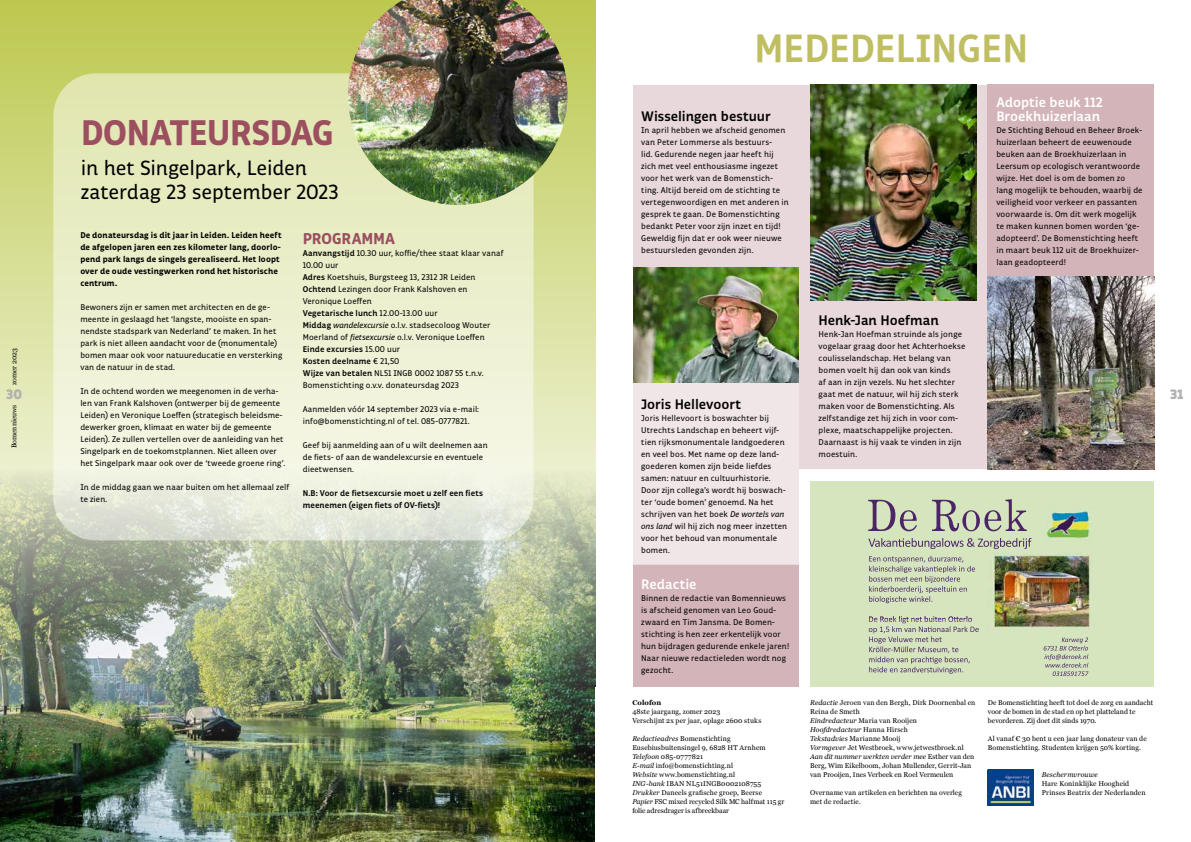
<style>
.page{position:relative;width:1191px;height:842px;background:#fff}
.page>*{position:absolute;margin:0;border:0;box-sizing:border-box;transform-origin:0 0}
.t1{font:700 40.2px "Respublika FY";letter-spacing:-.01em;color:#c0be63}
.t2{font:800 36.3px "Respublika FY";letter-spacing:-.025em;color:#9b4f5f}
.t3{font:21px/24px "Respublika FY";letter-spacing:-.005em;color:#000}
.t4{font:800 16px "Respublika FY";letter-spacing:-.005em;color:#9b4f5f}
.t5{font:700 14px "Respublika FY";color:#000}
.t6{font:700 14px/14px "Respublika FY";color:#fff}
.t7{font:900 14px "Respublika FY";color:#b3b2b2}
.t8{font:8.5px/12px "Respublika FY";letter-spacing:.01em;color:#000}
.t9{font:800 8.5px/12px "Respublika FY";letter-spacing:.015em;color:#000}
.t10{font:700 8.5px/12px "Respublika FY";letter-spacing:.01em;color:#000}
.t11{font:7px/9px "Georgia";letter-spacing:.01em;color:#000}
.t12{font:italic 7px "Georgia";letter-spacing:.015em;color:#000}
.t13{font:700 7px "Georgia";letter-spacing:.01em;color:#000}
.s1{font-weight:700}
.s2{font-style:italic}
</style>
<div class="page">
<div style="left:633px;top:85px;width:520px;height:590px;background:#e9d8db"></div>
<div style="left:798px;top:469px;width:355px;height:218px;background:#fff"></div>
<div style="left:810px;top:481px;width:343px;height:206px;background:#d6e5be"></div>
<div style="left:633px;top:383px;width:165px;height:181px;background:#f0e5e7"></div>
<div style="left:987px;top:85px;width:167px;height:192px;background:#d3b4b8"></div>
<div style="left:633px;top:565px;width:165px;height:122px;background:#d3b4b8"></div>
<svg style="left:0;top:0;width:595px;height:469px;background:#cfd780"></svg>
<img style="left:0;top:469px;width:595px;height:373px">
<img style="left:988px;top:769px;width:45px;height:37px">
<img style="left:868px;top:499px;width:224px;height:177px">
<svg style="left:53px;top:73px;width:480px;height:467px;background:#eaeecf"></svg>
<img style="left:348px;top:0;width:219px;height:205px">
<img style="left:633px;top:268px;width:165px;height:114px">
<img style="left:810px;top:85px;width:166px;height:216px">
<img style="left:988px;top:277px;width:166px;height:192px">
<h1 class="t1" style="left:754px;top:24px;width:276px">MEDEDELINGEN</h1>
<h3 class="t6" style="left:996px;top:96px;width:108px">Adoptie beuk 112<br>Broekhuizerlaan</h3>
<p class="t8" style="left:996px;top:124px;width:148px">De Stichting Behoud en Beheer Broek&shy;huizerlaan beheert de eeuwenoude beuken aan de Broekhuizerlaan in Leersum op ecologisch verantwoorde wijze. Het doel is om de bomen zo lang mogelijk te behouden, waarbij de veiligheid voor verkeer en passanten voorwaarde is. Om dit werk mogelijk te maken kunnen bomen worden ‘ge&shy;adopteerd’. De Bomenstichting heeft in maart beuk 112 uit de Broekhuizer&shy;laan geadopteerd!</p>
<h3 class="t5" style="left:641px;top:108px;width:131px">Wisselingen bestuur</h3>
<p class="t8" style="left:641px;top:124px;width:149px">In april hebben we afscheid genomen van Peter Lommerse als bestuurs-<br>lid. Gedurende negen jaar heeft hij zich met veel enthousiasme ingezet voor het werk van de Bomenstich&shy;ting. Altijd bereid om de stichting te vertegenwoordigen en met anderen in gesprek te gaan. De Bomenstichting bedankt Peter voor zijn inzet en tijd!<br>Geweldig fijn dat er ook weer nieuwe bestuursleden gevonden zijn.</p>
<h2 class="t2" style="left:81px;top:110px;width:254px">DONATEURSDAG</h2>
<h3 class="t3" style="left:81px;top:157px;width:259px">in het Singelpark, Leiden zaterdag 23 september 2023</h3>
<p class="t9" style="left:80px;top:229px;width:203px">De donateursdag is dit jaar in Leiden. Leiden heeft de afgelopen jaren een zes kilometer lang, doorlo&shy;pend park langs de singels gerealiseerd. Het loopt over de oude vestingwerken rond het historische centrum.</p>
<p class="t8" style="left:80px;top:301px;width:203px">Bewoners zijn er samen met architecten en de ge&shy;meente in geslaagd het ‘langste, mooiste en span&shy;nendste stadspark van Nederland’ te maken. In het park is niet alleen aandacht voor de (monumentale) bomen maar ook voor natuureducatie en versterking van de natuur in de stad.</p>
<p class="t8" style="left:80px;top:385px;width:206px">In de ochtend worden we meegenomen in de verha&shy;len van Frank Kalshoven (ontwerper bij de gemeente Leiden) en Veronique Loeffen (strategisch beleidsme&shy;dewerker groen, klimaat en water bij de gemeente Leiden). Ze zullen vertellen over de aanleiding van het Singelpark en de toekomstplannen. Niet alleen over het Singelpark maar ook over de ‘tweede groene ring’.</p>
<p class="t8" style="left:80px;top:481px;width:210px">In de middag gaan we naar buiten om het allemaal zelf te zien.</p>
<h3 class="t4" style="left:303px;top:228px;width:94px">PROGRAMMA</h3>
<p class="t8" style="left:303px;top:247px;width:202px"><span class="s1">Aanvangstijd</span> 10.30 uur, koffie/thee staat klaar vanaf 10.00 uur<br><span class="s1">Adres</span> Koetshuis, Burgsteeg 13, 2312 JR Leiden <span class="s1">Ochtend</span> Lezingen door Frank Kalshoven en Veronique Loeffen<br><span class="s1">Vegetarische lunch</span> 12.00-13.00 uur<br><span class="s1">Middag</span> <span class="s2">wandelexcursie</span> o.l.v. stadsecoloog Wouter Moerland of <span class="s2">fietsexcursie</span> o.l.v. Veronique Loeffen <span class="s1">Einde excursies</span> 15.00 uur<br><span class="s1">Kosten deelname</span> € 21,50<br><span class="s1">Wijze van betalen</span> NL51 INGB 0002 1087 55 t.n.v.<br>Bomenstichting o.v.v. donateursdag 2023</p>
<p class="t8" style="left:303px;top:403px;width:178px">Aanmelden vóór 14 september 2023 via e-mail: info@bomenstichting.nl of tel. 085-0777821.</p>
<p class="t8" style="left:303px;top:439px;width:186px">Geef bij aanmelding aan of u wilt deelnemen aan de fiets- of aan de wandelexcursie en eventuele dieetwensen.</p>
<p class="t10" style="left:303px;top:487px;width:182px">N.B: Voor de fietsexcursie moet u zelf een fiets meenemen (eigen fiets of OV-fiets)!</p>
<h3 class="t5" style="left:818px;top:312px;width:122px">Henk-Jan Hoefman</h3>
<p class="t8" style="left:818px;top:328px;width:148px">Henk-Jan Hoefman struinde als jonge vogelaar graag door het Achterhoekse coulisselandschap. Het belang van bomen voelt hij dan ook van kinds<br>af aan in zijn vezels. Nu het slechter gaat met de natuur, wil hij zich sterk maken voor de Bomenstichting. Als zelfstandige zet hij zich in voor com&shy;plexe, maatschappelijke projecten.<br>Daarnaast is hij vaak te vinden in zijn moestuin.</p>
<p class="t11" style="left:9px;top:385px;width:38px;rotate:-90deg">zomer 2023</p>
<h3 class="t7" style="left:6px;top:385px;width:17px">30</h3>
<h3 class="t7" style="left:1170px;top:385px;width:15px">31</h3>
<p class="t11" style="left:9px;top:448px;width:45px;rotate:-90deg">Bomennieuws</p>
<h3 class="t5" style="left:641px;top:396px;width:102px">Joris Hellevoort</h3>
<p class="t8" style="left:641px;top:412px;width:148px">Joris Hellevoort is boswachter bij Utrechts Landschap en beheert vijf&shy;tien rijksmonumentale landgoederen en veel bos. Met name op deze land&shy;goederen komen zijn beide liefdes samen: natuur en cultuurhistorie.<br>Door zijn collega’s wordt hij boswach&shy;ter ‘oude bomen’ genoemd. Na het schrijven van het boek <span class="s2">De wortels van ons land</span> wil hij zich nog meer inzetten voor het behoud van monumentale bomen.</p>
<h3 class="t6" style="left:641px;top:578px;width:57px">Redactie</h3>
<p class="t8" style="left:641px;top:592px;width:150px">Binnen de redactie van Bomennieuws is afscheid genomen van Leo Goud&shy;zwaard en Tim Jansma. De Bomen&shy;stichting is hen zeer erkentelijk voor hun bijdragen gedurende enkele jaren!<br>Naar nieuwe redactieleden wordt nog gezocht.</p>
<p class="t13" style="left:632px;top:698px;width:30px">Colofon</p>
<p class="t11" style="left:632px;top:707px;width:130px">48ste jaargang, zomer 2023<br>Verschijnt 2x per jaar, oplage 2600 stuks</p>
<p class="t11" style="left:632px;top:734px;width:153px"><span class="s2">Redactieadres</span> Bomenstichting Eusebiusbuitensingel 9, 6828 HT Arnhem <span class="s2">Telefoon</span> 085-0777821<br><span class="s2">E-mail</span> info@bomenstichting.nl<br><span class="s2">Website</span> www.bomenstichting.nl<br><span class="s2">ING-bank</span> IBAN NL51INGB0002108755<br><span class="s2">Drukker</span> Daneels grafische groep, Beerse <span class="s2">Papier</span> FSC mixed recycled Silk MC halfmat 115 gr folie adresdrager is afbreekbaar</p>
<p class="t11" style="left:810px;top:698px;width:167px"><span class="s2">Redactie</span> Jeroen van den Bergh, Dirk Doornenbal en Reina de Smeth<br><span class="s2">Eindredacteur</span> Maria van Rooijen<br><span class="s2">Hoofdredacteur</span> Hanna Hirsch<br><span class="s2">Tekstadvies</span> Marianne Mooij<br><span class="s2">Vormgever</span> Jet Westbroek, www.jetwestbroek.nl <span class="s2">Aan dit nummer werkten verder mee</span> Esther van den Berg, Wim Eikelboom, Johan Mullender, Gerrit-Jan van Prooijen, Ines Verbeek en Roel Vermeulen</p>
<p class="t11" style="left:810px;top:788px;width:153px">Overname van artikelen en berichten na overleg met de redactie.</p>
<p class="t11" style="left:988px;top:698px;width:167px">De Bomenstichting heeft tot doel de zorg en aandacht voor de bomen in de stad en op het platteland te bevorderen. Zij doet dit sinds 1970.</p>
<p class="t11" style="left:988px;top:734px;width:160px">Al vanaf € 30 bent u een jaar lang donateur van de<br>Bomenstichting. Studenten krijgen 50% korting.</p>
<p class="t12" style="left:1041px;top:770px;width:58px">Beschermvrouwe</p>
<p class="t11" style="left:1041px;top:779px;width:105px">Hare Koninklijke Hoogheid<br>Prinses Beatrix der Nederlanden</p>
</div>
